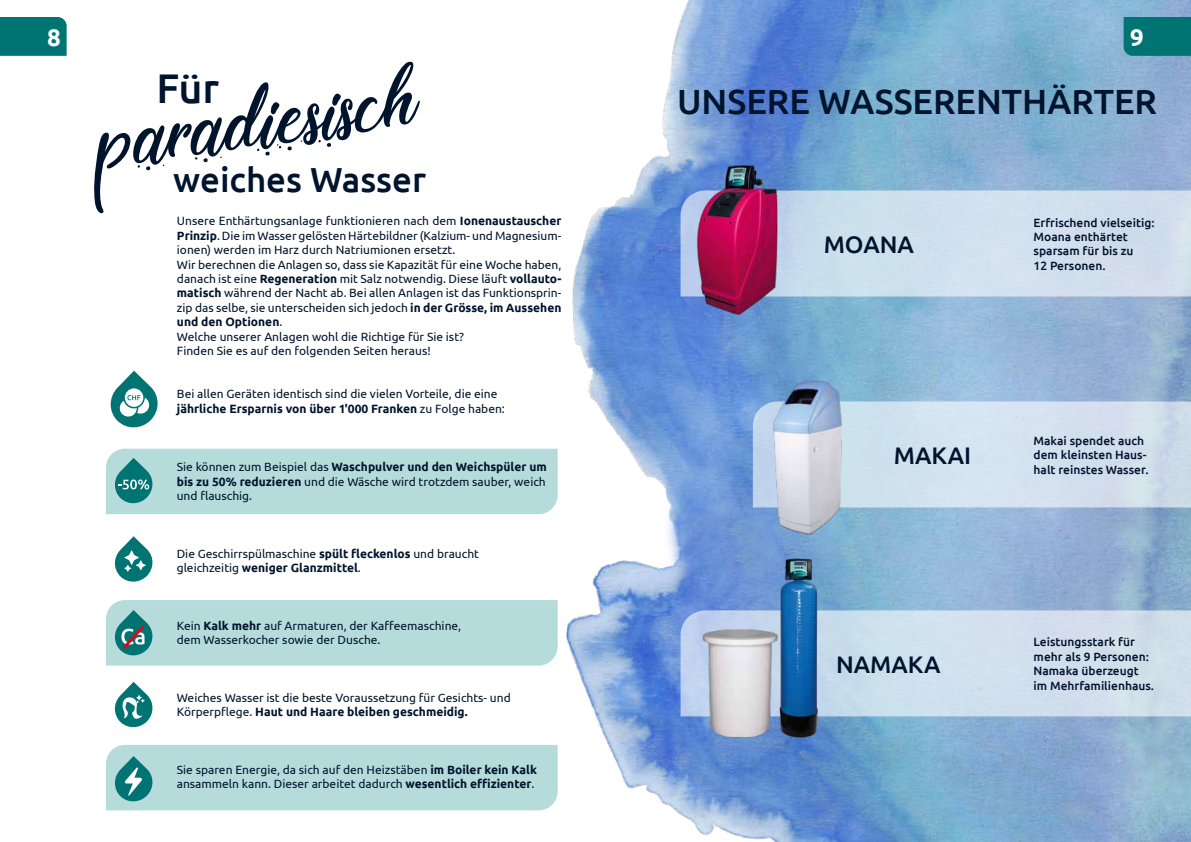
<style>
.page{position:relative;width:1191px;height:842px;background:#fff}
.page>*{position:absolute;margin:0;border:0;box-sizing:border-box;transform-origin:0 0}
.t1{font:81px "Kashmir Rosy Personal Use";color:#00142e}
.t2{font:500 41.4px "Ubuntu";color:#00142e}
.t3{font:500 35px "Ubuntu";color:#00142e}
.t4{font:500 34.8px "Ubuntu";color:#00142e}
.t5{font:500 24px "Ubuntu";color:#00142e}
.t6{font:700 24px "Ubuntu";color:#fff}
.t7{font:12px/14.4px "Ubuntu";color:#00142e}
.t8{font:500 12px/14.4px "Ubuntu";color:#00142e}
.s1{font-weight:700}
</style>
<div class="page">
<img style="left:506px;top:0;width:685px;height:842px">
<svg style="left:680px;top:191px;width:511px;height:105px;background:#cddeed"></svg>
<img style="left:695px;top:162px;width:84px;height:154px">
<svg style="left:753px;top:401px;width:438px;height:106px;background:#d0dfed"></svg>
<img style="left:770px;top:378px;width:74px;height:160px">
<svg style="left:680px;top:610px;width:511px;height:106px;background:#cdddec"></svg>
<img style="left:702px;top:557px;width:119px;height:184px">
<div style="left:1123px;top:17px;width:68px;height:39px;background:#007473"></div>
<div style="left:0;top:17px;width:67px;height:39px;background:#007473"></div>
<svg style="left:111px;top:371px;width:47px;height:57px"></svg>
<div style="left:106px;top:449px;width:451px;height:65px;background:#b5dcdb"></div>
<svg style="left:115px;top:536px;width:37px;height:46px"></svg>
<div style="left:106px;top:600px;width:451px;height:65px;background:#b5dcdb"></div>
<svg style="left:115px;top:682px;width:37px;height:45px"></svg>
<div style="left:106px;top:745px;width:451px;height:65px;background:#b5dcdb"></div>
<svg style="left:94px;top:132px;width:37px;height:81px"></svg>
<h3 class="t6" style="left:47px;top:23px;width:15px">8</h3>
<h3 class="t6" style="left:1130px;top:23px;width:15px">9</h3>
<h1 class="t1" style="left:127px;top:88px;width:286px;rotate:-8deg">aradiesisch</h1>
<h2 class="t2" style="left:156px;top:62px;width:64px">Für</h2>
<h3 class="t4" style="left:173px;top:158px;width:254px">weiches Wasser</h3>
<p class="t7" style="left:177px;top:214px;width:386px">Unsere Enthärtungsanlage funktionieren nach dem <span class="s1">Ionenaustauscher Prinzip</span>. Die im Wasser gelösten Härtebildner (Kalzium- und Magnesium&shy;ionen) werden im Harz durch Natriumionen ersetzt.<br>Wir berechnen die Anlagen so, dass sie Kapazität für eine Woche haben, danach ist eine <span class="s1">Regeneration</span> mit Salz notwendig. Diese läuft <span class="s1">vollauto&shy;matisch</span> während der Nacht ab. Bei allen Anlagen ist das Funktionsprin&shy;zip das selbe, sie unterscheiden sich jedoch <span class="s1">in der Grösse, im Aussehen und den Optionen</span>.<br>Welche unserer Anlagen wohl die Richtige für Sie ist?<br>Finden Sie es auf den folgenden Seiten heraus!</p>
<p class="t7" style="left:177px;top:386px;width:329px">Bei allen Geräten identisch sind die vielen Vorteile, die eine <span class="s1">jährliche Ersparnis von über 1'000 Franken</span> zu Folge haben:</p>
<p class="t7" style="left:177px;top:459px;width:371px;text-align:justify">Sie können zum Beispiel das <span class="s1">Waschpulver und den Weichspüler um bis zu 50% reduzieren</span> und die Wäsche wird trotzdem sauber, weich und flauschig.</p>
<p class="t7" style="left:177px;top:546px;width:304px">Die Geschirrspülmaschine <span class="s1">spült fleckenlos</span> und braucht gleichzeitig <span class="s1">weniger Glanzmittel</span>.</p>
<p class="t7" style="left:177px;top:618px;width:286px">Kein <span class="s1">Kalk mehr</span> auf Armaturen, der Kaffeemaschine, dem Wasserkocher sowie der Dusche.</p>
<p class="t7" style="left:177px;top:690px;width:335px">Weiches Wasser ist die beste Voraussetzung für Gesichts- und<br>Körperpflege. <span class="s1">Haut und Haare bleiben geschmeidig.</span></p>
<p class="t7" style="left:177px;top:762px;width:362px">Sie sparen Energie, da sich auf den Heizstäben <span class="s1">im Boiler kein Kalk </span>ansammeln kann. Dieser arbeitet dadurch <span class="s1">wesentlich effizienter</span>.</p>
<h3 class="t3" style="left:677px;top:80px;width:481px">UNSERE WASSERENTHÄRTER</h3>
<h3 class="t5" style="left:823px;top:229px;width:92px">MOANA</h3>
<p class="t8" style="left:1033px;top:215px;width:123px">Erfrischend vielseitig:<br>Moana enthärtet sparsam für bis zu<br>12 Personen.</p>
<h3 class="t5" style="left:893px;top:440px;width:79px">MAKAI</h3>
<p class="t8" style="left:1033px;top:433px;width:116px">Makai spendet auch dem kleinsten Haus&shy;halt reinstes Wasser.</p>
<h3 class="t5" style="left:836px;top:649px;width:106px">NAMAKA</h3>
<p class="t8" style="left:1033px;top:634px;width:122px">Leistungsstark für mehr als 9 Personen:<br>Namaka überzeugt im Mehrfamilienhaus.</p>
</div>
